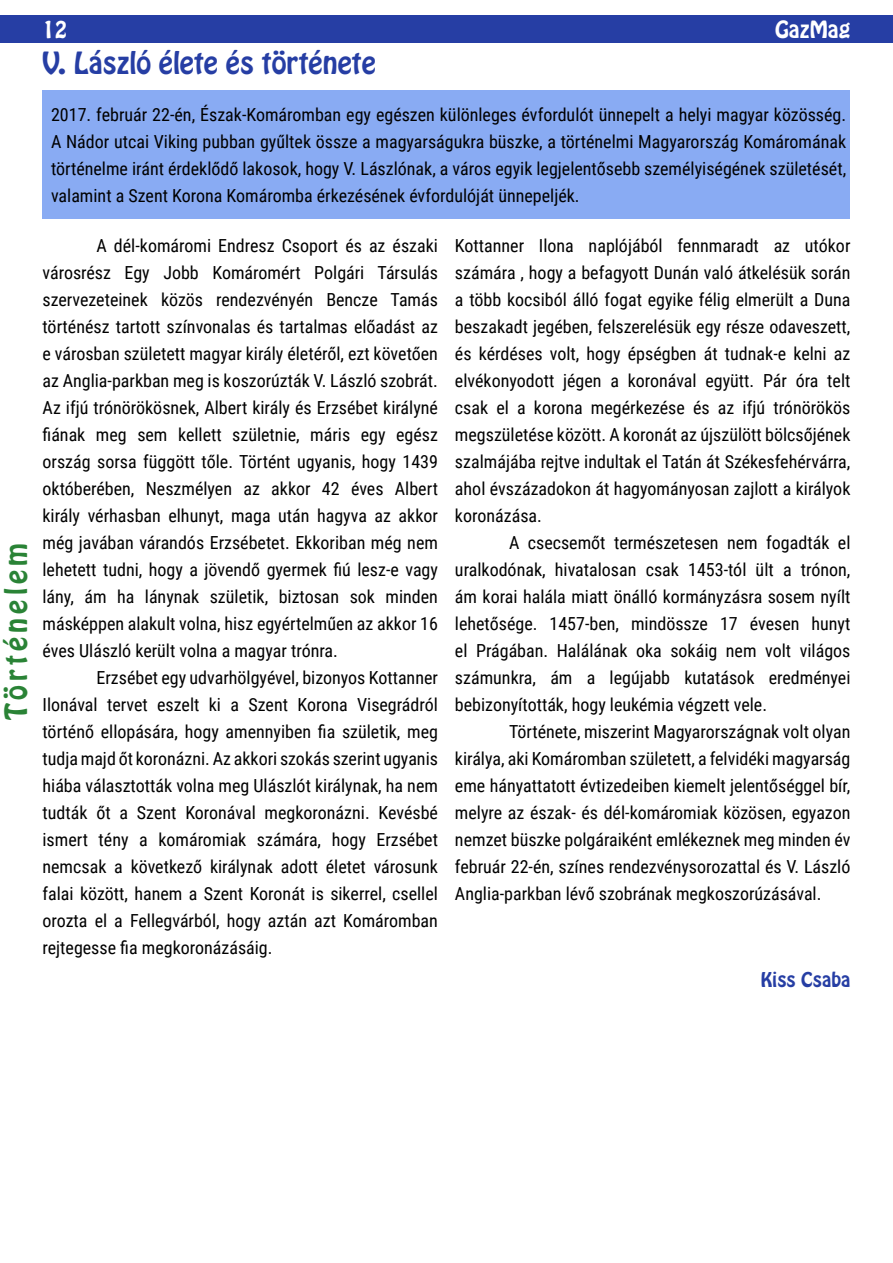
<style>
.page{position:relative;width:893px;height:1263px;background:#fff}
.page>*{position:absolute;margin:0;border:0;box-sizing:border-box;transform-origin:0 0}
.t1{font:27px "Hobo Std Shady";color:#263ea4}
.t2{font:27px "Hobo Std";letter-spacing:.15em;color:#2a8336}
.t3{font:21px "Hobo Std Shady";color:#fff}
.t4{font:18px/27px "Roboto Condensed";color:#000;text-align:justify}
.t5{font:18px "Hobo Std";color:#263ea4}
</style>
<div class="page">
<div style="left:0;top:15px;width:446px;height:28px;background:#263ea4"></div>
<div style="left:446px;top:15px;width:447px;height:28px;background:#263ea4"></div>
<div style="left:43px;top:90px;width:807px;height:129px;background:#89abf3"></div>
<h1 class="t2" style="left:-2px;top:720px;width:178px;rotate:-90deg">Történelem</h1>
<p class="t3" style="left:43px;top:15px;width:26px">12</p>
<p class="t3" style="left:775px;top:15px;width:77px">GazMag</p>
<h1 class="t1" style="left:43px;top:44px;width:335px">V. László élete és története</h1>
<p class="t4" style="left:51px;top:100px;width:797px">2017. február 22-én, Észak-Komáromban egy egészen különleges évfordulót ünnepelt a helyi magyar közösség.<br>A Nádor utcai Viking pubban gyűltek össze a magyarságukra büszke, a történelmi Magyarország Komáromának történelme iránt érdeklődő lakosok, hogy V. Lászlónak, a város egyik legjelentősebb személyiségének születését, valamint a Szent Korona Komáromba érkezésének évfordulóját ünnepeljék.</p>
<p class="t4" style="left:43px;top:231px;width:397px;text-indent:54px">A dél-komáromi Endresz Csoport és az északi városrész Egy Jobb Komáromért Polgári Társulás szervezeteinek közös rendezvényén Bencze Tamás történész tartott színvonalas és tartalmas előadást az e városban született magyar király életéről, ezt követően az Anglia-parkban meg is koszorúzták V. László szobrát.<br>Az ifjú trónörökösnek, Albert király és Erzsébet királyné fiának meg sem kellett születnie, máris egy egész ország sorsa függött tőle. Történt ugyanis, hogy 1439 októberében, Neszmélyen az akkor 42 éves Albert király vérhasban elhunyt, maga után hagyva az akkor még javában várandós Erzsébetet. Ekkoriban még nem lehetett tudni, hogy a jövendő gyermek fiú lesz-e vagy lány, ám ha lánynak születik, biztosan sok minden másképpen alakult volna, hisz egyértelműen az akkor 16 éves Ulászló került volna a magyar trónra.</p>
<p class="t4" style="left:43px;top:663px;width:397px;text-indent:54px">Erzsébet egy udvarhölgyével, bizonyos Kottanner Ilonával tervet eszelt ki a Szent Korona Visegrádról történő ellopására, hogy amennyiben fia születik, meg tudja majd őt koronázni. Az akkori szokás szerint ugyanis hiába választották volna meg Ulászlót királynak, ha nem tudták őt a Szent Koronával megkoronázni. Kevésbé ismert tény a komáromiak számára, hogy Erzsébet nemcsak a következő királynak adott életet városunk falai között, hanem a Szent Koronát is sikerrel, csellel orozta el a Fellegvárból, hogy aztán azt Komáromban rejtegesse fia megkoronázásáig.</p>
<p class="t4" style="left:455px;top:231px;width:397px">Kottanner Ilona naplójából fennmaradt az utókor számára , hogy a befagyott Dunán való átkelésük során a több kocsiból álló fogat egyike félig elmerült a Duna beszakadt jegében, felszerelésük egy része odaveszett, és kérdéses volt, hogy épségben át tudnak-e kelni az elvékonyodott jégen a koronával együtt. Pár óra telt csak el a korona megérkezése és az ifjú trónörökös megszületése között. A koronát az újszülött bölcsőjének szalmájába rejtve indultak el Tatán át Székesfehérvárra, ahol évszázadokon át hagyományosan zajlott a királyok koronázása.</p>
<p class="t4" style="left:455px;top:528px;width:397px;text-indent:54px">A csecsemőt természetesen nem fogadták el uralkodónak, hivatalosan csak 1453-tól ült a trónon, ám korai halála miatt önálló kormányzásra sosem nyílt lehetősége. 1457-ben, mindössze 17 évesen hunyt el Prágában. Halálának oka sokáig nem volt világos számunkra, ám a legújabb kutatások eredményei bebizonyították, hogy leukémia végzett vele.</p>
<p class="t4" style="left:455px;top:717px;width:397px;text-indent:54px">Története, miszerint Magyarországnak volt olyan királya, aki Komáromban született, a felvidéki magyarság eme hányattatott évtizedeiben kiemelt jelentőséggel bír, melyre az észak- és dél-komáromiak közösen, egyazon nemzet büszke polgáraiként emlékeznek meg minden év február 22-én, színes rendezvénysorozattal és V. László Anglia-parkban lévő szobrának megkoszorúzásával.</p>
<p class="t5" style="left:761px;top:967px;width:91px">Kiss Csaba</p>
</div>
